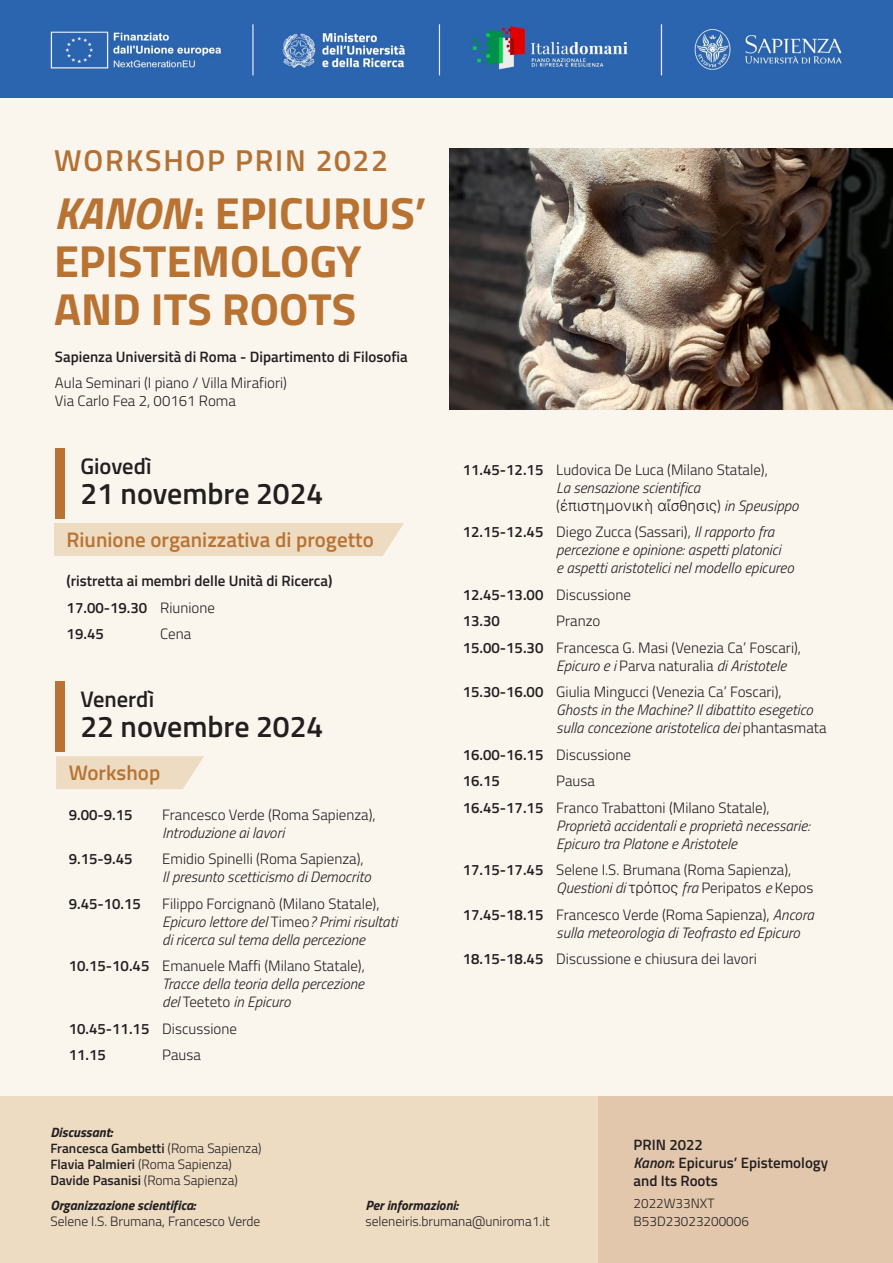
<style>
.page{position:relative;width:893px;height:1263px;background:#faf5ed}
.page>*{position:absolute;margin:0;border:0;box-sizing:border-box;transform-origin:0 0}
.t1{font:700 45px "Titillium Web";color:#b87333}
.t2{font:600 30.3px "Titillium Web";letter-spacing:.06em;color:#b27135}
.t3{font:600 30px "Titillium Web";color:#231f20}
.t4{font:600 22.5px "Titillium Web";color:#231f20}
.t5{font:600 21px "Titillium Web";color:#b87333}
.t6{font:300 15px "Titillium Web";color:#231f20}
.t7{font:italic 300 15px "Titillium Web";color:#231f20}
.t8{font:600 15px "Titillium Web";color:#231f20}
.t9{font:15px "Inter";color:#231f20}
.t10{font:600 13.5px "Titillium Web";color:#231f20}
.t11{font:300 13.5px "Titillium Web";color:#231f20}
.t12{font:italic 700 13.5px "Titillium Web";color:#231f20}
.s1{font-style:italic}
.s2{font-weight:300}
.s3{font-style:normal}
.s4{font-weight:600}
.s5{font-family:"Titillium Web";font-weight:300}
.s6{font-family:"Titillium Web";font-weight:300;font-style:italic}
.s7{font-family:"Inter";font-weight:400;font-style:normal}
</style>
<div class="page">
<img style="left:0;top:0;width:893px;height:98px">
<div style="left:54px;top:523px;width:350px;height:33px;background:#eddbc2"></div>
<div style="left:56px;top:448px;width:9px;height:71px;background:#b87333"></div>
<svg style="left:56px;top:756px;width:148px;height:33px;background:#eddcc5"></svg>
<div style="left:56px;top:681px;width:9px;height:71px;background:#b87333"></div>
<div style="left:0;top:1096px;width:893px;height:167px;background:#eddbc2"></div>
<div style="left:598px;top:1096px;width:295px;height:167px;background:#e2c7ad"></div>
<img style="left:450px;top:149px;width:443px;height:260px">
<p class="t2" style="left:54px;top:138px;width:335px">WORKSHOP PRIN 2022</p>
<p class="t1" style="left:54px;top:179px;width:374px"><span class="s1">KANON</span>: EPICURUS’</p>
<p class="t1" style="left:54px;top:227px;width:309px">EPISTEMOLOGY</p>
<p class="t1" style="left:54px;top:275px;width:304px">AND ITS ROOTS</p>
<p class="t8" style="left:55px;top:345px;width:354px">Sapienza Università di Roma - Dipartimento di Filosofia</p>
<p class="t6" style="left:55px;top:372px;width:234px">Aula Seminari (I piano / Villa Mirafiori)</p>
<p class="t6" style="left:55px;top:390px;width:182px">Via Carlo Fea 2, 00161 Roma</p>
<p class="t4" style="left:80px;top:449px;width:73px">Giovedì</p>
<p class="t3" style="left:80px;top:470px;width:244px">21 novembre 2024</p>
<p class="t5" style="left:67px;top:524px;width:309px">Riunione organizzativa di progetto</p>
<p class="t8" style="left:67px;top:570px;width:267px">(ristretta ai membri delle Unità di Ricerca)</p>
<p class="t8" style="left:67px;top:596px;width:150px">17.00-19.30 <span class="s2">Riunione</span></p>
<p class="t8" style="left:67px;top:623px;width:39px">19.45</p>
<p class="t6" style="left:160px;top:623px;width:33px">Cena</p>
<p class="t4" style="left:80px;top:682px;width:75px">Venerdì</p>
<p class="t3" style="left:80px;top:704px;width:244px">22 novembre 2024</p>
<p class="t5" style="left:69px;top:757px;width:93px">Workshop</p>
<p class="t8" style="left:69px;top:803px;width:65px">9.00-9.15</p>
<p class="t6" style="left:162px;top:803px;width:215px">Francesco Verde (Roma Sapienza),</p>
<p class="t7" style="left:162px;top:821px;width:124px">Introduzione ai lavori</p>
<p class="t8" style="left:69px;top:848px;width:65px">9.15-9.45</p>
<p class="t6" style="left:162px;top:848px;width:203px">Emidio Spinelli (Roma Sapienza),</p>
<p class="t7" style="left:162px;top:866px;width:210px">Il presunto scetticismo di Democrito</p>
<p class="t8" style="left:69px;top:892px;width:74px">9.45-10.15</p>
<p class="t6" style="left:162px;top:892px;width:219px">Filippo Forcignanò (Milano Statale),</p>
<p class="t7" style="left:162px;top:910px;width:237px">Epicuro lettore del <span class="s3">Timeo</span>? Primi risultati</p>
<p class="t7" style="left:162px;top:928px;width:204px">di ricerca sul tema della percezione</p>
<p class="t6" style="left:69px;top:955px;width:298px"><span class="s4">10.15-10.45</span> Emanuele Maffi (Milano Statale),</p>
<p class="t7" style="left:162px;top:973px;width:203px">Tracce della teoria della percezione</p>
<p class="t7" style="left:162px;top:991px;width:130px">del <span class="s3">Teeteto</span> in Epicuro</p>
<p class="t8" style="left:69px;top:1017px;width:170px">10.45-11.15 <span class="s2">Discussione</span></p>
<p class="t8" style="left:69px;top:1044px;width:39px">11.15</p>
<p class="t6" style="left:162px;top:1044px;width:40px">Pausa</p>
<p class="t6" style="left:463px;top:459px;width:307px"><span class="s4">11.45-12.15</span> Ludovica De Luca (Milano Statale),</p>
<p class="t7" style="left:556px;top:477px;width:145px">La sensazione scientifica</p>
<p class="t9" style="left:556px;top:494px;width:244px"><span class="s5">(</span>ἐπιστημονικὴ αἴσθησις<span class="s5">)</span> <span class="s6">in Speusippo</span></p>
<p class="t6" style="left:463px;top:521px;width:313px"><span class="s4">12.15-12.45</span> Diego Zucca (Sassari), <span class="s1">Il rapporto fra</span></p>
<p class="t7" style="left:556px;top:539px;width:226px">percezione e opinione: aspetti platonici</p>
<p class="t7" style="left:556px;top:557px;width:239px">e aspetti aristotelici nel modello epicureo</p>
<p class="t8" style="left:463px;top:583px;width:170px">12.45-13.00 <span class="s2">Discussione</span></p>
<p class="t8" style="left:463px;top:610px;width:39px">13.30</p>
<p class="t6" style="left:556px;top:610px;width:46px">Pranzo</p>
<p class="t6" style="left:463px;top:637px;width:340px"><span class="s4">15.00-15.30</span> Francesca G. Masi (Venezia Ca’ Foscari),</p>
<p class="t7" style="left:556px;top:655px;width:232px">Epicuro e i <span class="s3">Parva naturalia</span> di Aristotele</p>
<p class="t6" style="left:463px;top:681px;width:321px"><span class="s4">15.30-16.00</span> Giulia Mingucci (Venezia Ca’ Foscari),</p>
<p class="t7" style="left:556px;top:699px;width:258px">Ghosts in the Machine? Il dibattito esegetico</p>
<p class="t7" style="left:556px;top:717px;width:272px">sulla concezione aristotelica dei <span class="s3">phantasmata</span></p>
<p class="t8" style="left:463px;top:743px;width:170px">16.00-16.15 <span class="s2">Discussione</span></p>
<p class="t8" style="left:463px;top:770px;width:39px">16.15</p>
<p class="t6" style="left:556px;top:770px;width:40px">Pausa</p>
<p class="t6" style="left:463px;top:797px;width:308px"><span class="s4">16.45-17.15</span> Franco Trabattoni (Milano Statale),</p>
<p class="t7" style="left:556px;top:815px;width:255px">Proprietà accidentali e proprietà necessarie:</p>
<p class="t7" style="left:556px;top:833px;width:182px">Epicuro tra Platone e Aristotele</p>
<p class="t6" style="left:463px;top:859px;width:330px"><span class="s4">17.15-17.45</span> Selene I.S. Brumana (Roma Sapienza),</p>
<p class="t7" style="left:556px;top:877px;width:259px">Questioni di <span class="s7">τρόπος</span> fra <span class="s3">Peripatos</span> e <span class="s3">Kepos</span></p>
<p class="t6" style="left:463px;top:904px;width:353px"><span class="s4">17.45-18.15</span> Francesco Verde (Roma Sapienza), <span class="s1">Ancora</span></p>
<p class="t7" style="left:556px;top:922px;width:245px">sulla meteorologia di Teofrasto ed Epicuro</p>
<p class="t6" style="left:463px;top:948px;width:296px"><span class="s4">18.15-18.45</span> Discussione e chiusura dei lavori</p>
<p class="t12" style="left:50px;top:1121px;width:64px">Discussant:</p>
<p class="t10" style="left:50px;top:1138px;width:213px">Francesca Gambetti <span class="s2">(Roma Sapienza)</span></p>
<p class="t10" style="left:50px;top:1154px;width:183px">Flavia Palmieri <span class="s2">(Roma Sapienza)</span></p>
<p class="t10" style="left:50px;top:1170px;width:189px">Davide Pasanisi <span class="s2">(Roma Sapienza)</span></p>
<p class="t12" style="left:50px;top:1194px;width:147px">Organizzazione scientifica:</p>
<p class="t12" style="left:365px;top:1194px;width:94px">Per informazioni:</p>
<p class="t11" style="left:50px;top:1211px;width:211px">Selene I.S. Brumana, Francesco Verde</p>
<p class="t11" style="left:365px;top:1211px;width:186px">seleneiris.brumana@uniroma1.it</p>
<p class="t8" style="left:634px;top:1133px;width:71px">PRIN 2022</p>
<p class="t8" style="left:634px;top:1151px;width:196px"><span class="s1">Kanon</span>: Epicurus’ Epistemology</p>
<p class="t8" style="left:634px;top:1169px;width:86px">and Its Roots</p>
<p class="t11" style="left:634px;top:1193px;width:82px">2022W33NXT</p>
<p class="t11" style="left:634px;top:1211px;width:117px">B53D23023200006</p>
</div>
